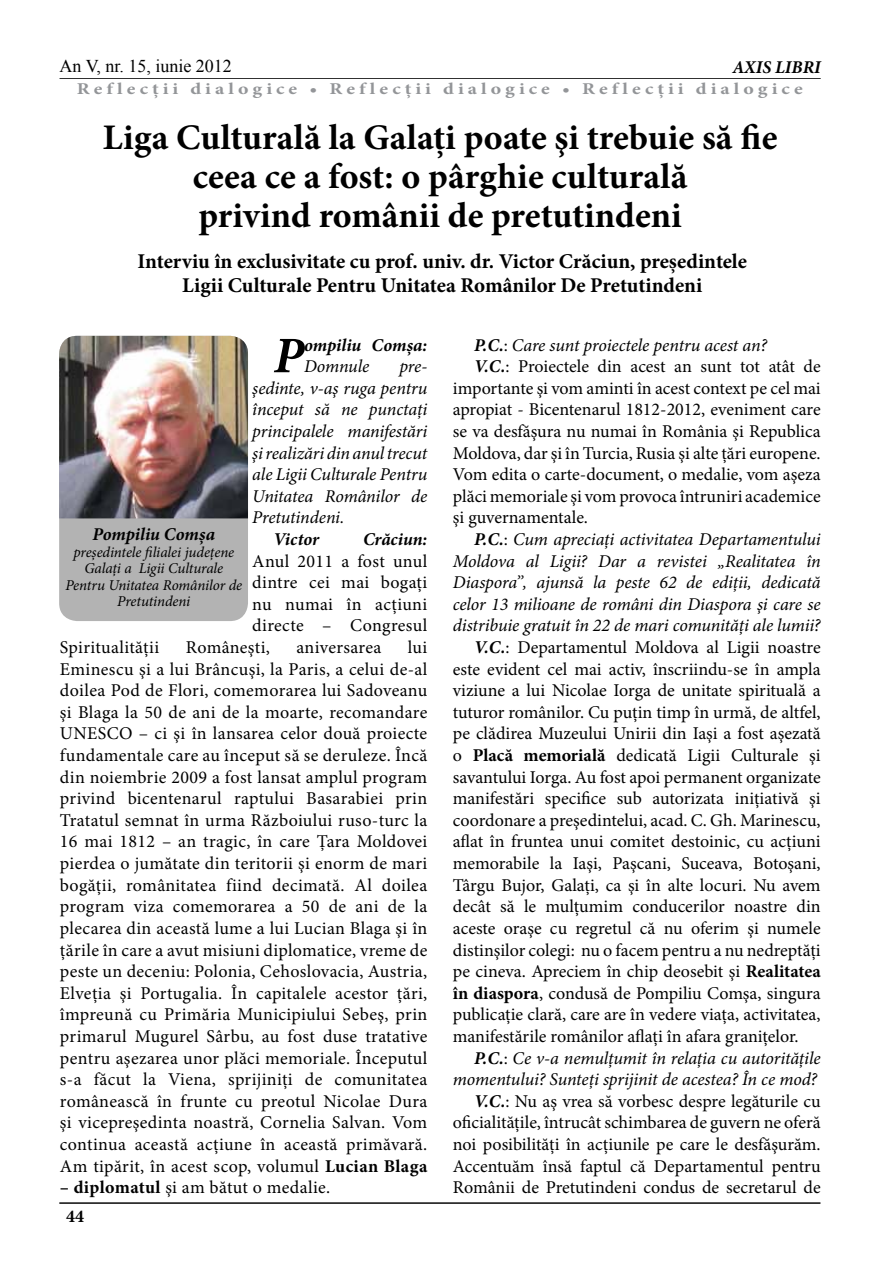
<style>
.page{position:relative;width:893px;height:1263px;background:#fff}
.page>*{position:absolute;margin:0;border:0;box-sizing:border-box;transform-origin:0 0}
.t1{font:italic 700 51.3px "Minion Pro";color:#000}
.t2{font:700 36px/39px "Minion Pro";color:#000;text-align:center}
.t3{font:700 21px/24px "Minion Pro";color:#000;text-align:center}
.t4{font:18px/21.6px "Minion Pro";color:#000;text-align:justify}
.t5{font:italic 18px/21.6px "Minion Pro";letter-spacing:-.01em;color:#000;text-align:justify}
.t6{font:italic 700 18px "Minion Pro";letter-spacing:-.005em;color:#000}
.t7{font:18px "Minion Pro";letter-spacing:.02em;color:#000}
.t8{font:18px "Times New Roman";color:#000}
.t9{font:700 18px "Minion Pro";color:#000}
.t10{font:700 16.5px "Minion Pro";letter-spacing:.205em;color:#939598;scale:1.2 1}
.t11{font:italic 15px/16.5px "Minion Pro";letter-spacing:-.01em;color:#000;text-align:center}
.s1{font-weight:700}
.s2{font-style:normal}
.s3{font-weight:700;font-style:italic}
</style>
<div class="page">
<hr style="left:60px;top:78px;width:761px;height:1px;background:#000">
<hr style="left:59px;top:1202px;width:761px;height:2px;background:#000">
<div style="left:59px;top:336px;width:189px;height:285px;background:#b3b3b3;border-radius:18px"></div>
<img style="left:59px;top:336px;width:189px;height:182px">
<p class="t8" style="left:60px;top:54px;width:174px">An V, nr. 15, iunie 2012</p>
<p class="t6" style="left:732px;top:54px;width:90px">AXIS LIBRI</p>
<p class="t10" style="left:77px;top:77px;width:606px">Reflecții dialogice • Reflecții dialogice • Reflecții dialogice</p>
<h2 class="t2" style="left:103px;top:118px;width:676px">Liga Culturală la Galaţi poate şi trebuie să fie ceea ce a fost: o pârghie culturală<br>privind românii de pretutindeni</h2>
<p class="t3" style="left:138px;top:249px;width:611px">Interviu în exclusivitate cu prof. univ. dr. Victor Crăciun, preşedintele<br>Ligii Culturale Pentru Unitatea Românilor De Pretutindeni</p>
<p class="t6" style="left:93px;top:521px;width:124px">Pompiliu Comșa</p>
<p class="t11" style="left:65px;top:543px;width:178px">președintele filialei județene<br>Galați a Ligii Culturale<br>Pentru Unitatea Românilor de<br>Pretutindeni</p>
<h1 class="t1" style="left:274px;top:319px;width:32px">P</h1>
<p class="t6" style="left:304px;top:332px;width:125px">ompiliu Comșa:</p>
<p class="t5" style="left:304px;top:356px;width:67px">Domnule</p>
<p class="t5" style="left:252px;top:356px;width:177px;text-indent:147px">pre&shy;şedinte, v-aş ruga pentru început să ne punctaţi principalele manifestări şi realizări din anul trecut ale Ligii Culturale Pentru Unitatea Românilor de Pretutindeni.</p>
<p class="t6" style="left:274px;top:526px;width:47px">Victor</p>
<p class="t6" style="left:363px;top:526px;width:66px">Crăciun:</p>
<p class="t4" style="left:252px;top:550px;width:177px">Anul 2011 a fost unul dintre cei mai bogaţi nu numai în acţiuni directe – Congresul</p>
<p class="t4" style="left:60px;top:637px;width:369px;text-indent:348px">lui Eminescu şi a lui Brâncuşi, la Paris, a celui de-al doilea Pod de Flori, comemorarea lui Sadoveanu şi Blaga la 50 de ani de la moarte, recomandare UNESCO – ci şi în lansarea celor două proiecte fundamentale care au început să se deruleze. Încă din noiembrie 2009 a fost lansat amplul program privind bicentenarul raptului Basarabiei prin Tratatul semnat în urma Războiului ruso-turc la 16 mai 1812 – an tragic, în care Ţara Moldovei pierdea o jumătate din teritorii şi enorm de mari bogăţii, românitatea fiind decimată. Al doilea program viza comemorarea a 50 de ani de la plecarea din această lume a lui Lucian Blaga şi în ţările în care a avut misiuni diplomatice, vreme de peste un deceniu: Polonia, Cehoslovacia, Austria, Elveţia şi Portugalia. În capitalele acestor ţări, împreună cu Primăria Municipiului Sebeş, prin primarul Mugurel Sârbu, au fost duse tratative pentru aşezarea unor plăci memoriale. Începutul s-a făcut la Viena, sprijiniţi de comunitatea românească în frunte cu preotul Nicolae Dura şi vicepreşedinta noastră, Cornelia Salvan. Vom continua această acţiune în această primăvară.<br>Am tipărit, în acest scop, volumul <span class="s1">Lucian Blaga</span></p>
<p class="t7" style="left:60px;top:1175px;width:272px"><span class="s1">– diplomatul</span> şi am bătut o medalie.</p>
<p class="t7" style="left:60px;top:635px;width:101px">Spiritualităţii</p>
<p class="t4" style="left:186px;top:637px;width:86px">Româneşti,</p>
<p class="t4" style="left:296px;top:637px;width:86px">aniversarea</p>
<p class="t9" style="left:66px;top:1203px;width:19px">44</p>
<p class="t5" style="left:474px;top:334px;width:294px"><span class="s1">P.C.</span><span class="s2">:</span> Care sunt proiectele pentru acest an?</p>
<p class="t4" style="left:474px;top:356px;width:348px"><span class="s3">V.C.</span>: Proiectele din acest an sunt tot atât de</p>
<p class="t4" style="left:453px;top:377px;width:369px">importante şi vom aminti în acest context pe cel mai</p>
<p class="t4" style="left:453px;top:399px;width:369px">apropiat - Bicentenarul 1812-2012, eveniment care</p>
<p class="t4" style="left:453px;top:421px;width:369px">se va desfăşura nu numai în România şi Republica</p>
<p class="t4" style="left:453px;top:442px;width:369px">Moldova, dar şi în Turcia, Rusia şi alte ţări europene.</p>
<p class="t4" style="left:453px;top:464px;width:369px">Vom edita o carte-document, o medalie, vom aşeza</p>
<p class="t4" style="left:453px;top:485px;width:369px">plăci memoriale şi vom provoca întruniri academice</p>
<p class="t4" style="left:453px;top:507px;width:137px">şi guvernamentale.</p>
<p class="t5" style="left:474px;top:528px;width:348px"><span class="s1">P.C.</span><span class="s2">:</span> Cum apreciaţi activitatea Departamentului</p>
<p class="t5" style="left:453px;top:550px;width:369px">Moldova al Ligii? Dar a revistei „Realitatea în</p>
<p class="t5" style="left:453px;top:572px;width:369px">Diaspora’’, ajunsă la peste 62 de ediţii, dedicată</p>
<p class="t5" style="left:453px;top:593px;width:369px">celor 13 milioane de români din Diaspora şi care se</p>
<p class="t5" style="left:453px;top:615px;width:369px">distribuie gratuit în 22 de mari comunităţi ale lumii?</p>
<p class="t4" style="left:474px;top:637px;width:348px"><span class="s3">V.C.</span>: Departamentul Moldova al Ligii noastre</p>
<p class="t4" style="left:453px;top:658px;width:369px">este evident cel mai activ, înscriindu-se în ampla</p>
<p class="t4" style="left:453px;top:680px;width:369px">viziune a lui Nicolae Iorga de unitate spirituală a</p>
<p class="t4" style="left:453px;top:701px;width:369px">tuturor românilor. Cu puţin timp în urmă, de altfel,</p>
<p class="t4" style="left:453px;top:723px;width:369px">pe clădirea Muzeului Unirii din Iaşi a fost aşezată</p>
<p class="t4" style="left:453px;top:745px;width:369px">o <span class="s1">Placă memorială</span> dedicată Ligii Culturale şi</p>
<p class="t4" style="left:453px;top:766px;width:369px">savantului Iorga. Au fost apoi permanent organizate</p>
<p class="t4" style="left:453px;top:788px;width:369px">manifestări specifice sub autorizata iniţiativă şi</p>
<p class="t4" style="left:453px;top:809px;width:369px">coordonare a preşedintelui, acad. C. Gh. Marinescu,</p>
<p class="t4" style="left:453px;top:831px;width:369px">aflat în fruntea unui comitet destoinic, cu acţiuni</p>
<p class="t4" style="left:453px;top:853px;width:369px">memorabile la Iaşi, Paşcani, Suceava, Botoşani,</p>
<p class="t4" style="left:453px;top:874px;width:369px">Târgu Bujor, Galaţi, ca şi în alte locuri. Nu avem</p>
<p class="t4" style="left:453px;top:896px;width:369px">decât să le mulţumim conducerilor noastre din</p>
<p class="t4" style="left:453px;top:917px;width:369px">aceste oraşe cu regretul că nu oferim şi numele</p>
<p class="t4" style="left:453px;top:939px;width:369px">distinşilor colegi: nu o facem pentru a nu nedreptăţi</p>
<p class="t4" style="left:453px;top:961px;width:369px">pe cineva. Apreciem în chip deosebit şi <span class="s1">Realitatea</span></p>
<p class="t4" style="left:453px;top:982px;width:369px"><span class="s1">în diaspora</span>, condusă de Pompiliu Comşa, singura</p>
<p class="t4" style="left:453px;top:1004px;width:369px">publicaţie clară, care are în vedere viaţa, activitatea,</p>
<p class="t4" style="left:453px;top:1025px;width:347px">manifestările românilor aflaţi în afara graniţelor.</p>
<p class="t5" style="left:474px;top:1047px;width:348px"><span class="s1">P.C.</span><span class="s2">:</span> Ce v-a nemulţumit în relaţia cu autorităţile</p>
<p class="t5" style="left:453px;top:1068px;width:366px">momentului? Sunteţi sprijinit de acestea? În ce mod?</p>
<p class="t4" style="left:474px;top:1090px;width:348px"><span class="s3">V.C.</span>: Nu aş vrea să vorbesc despre legăturile cu</p>
<p class="t4" style="left:453px;top:1112px;width:369px">oficialităţile, întrucât schimbarea de guvern ne oferă</p>
<p class="t4" style="left:453px;top:1133px;width:369px">noi posibilităţi în acţiunile pe care le desfăşurăm.</p>
<p class="t4" style="left:453px;top:1155px;width:369px">Accentuăm însă faptul că Departamentul pentru</p>
<p class="t4" style="left:453px;top:1177px;width:369px">Românii de Pretutindeni condus de secretarul de</p>
</div>
